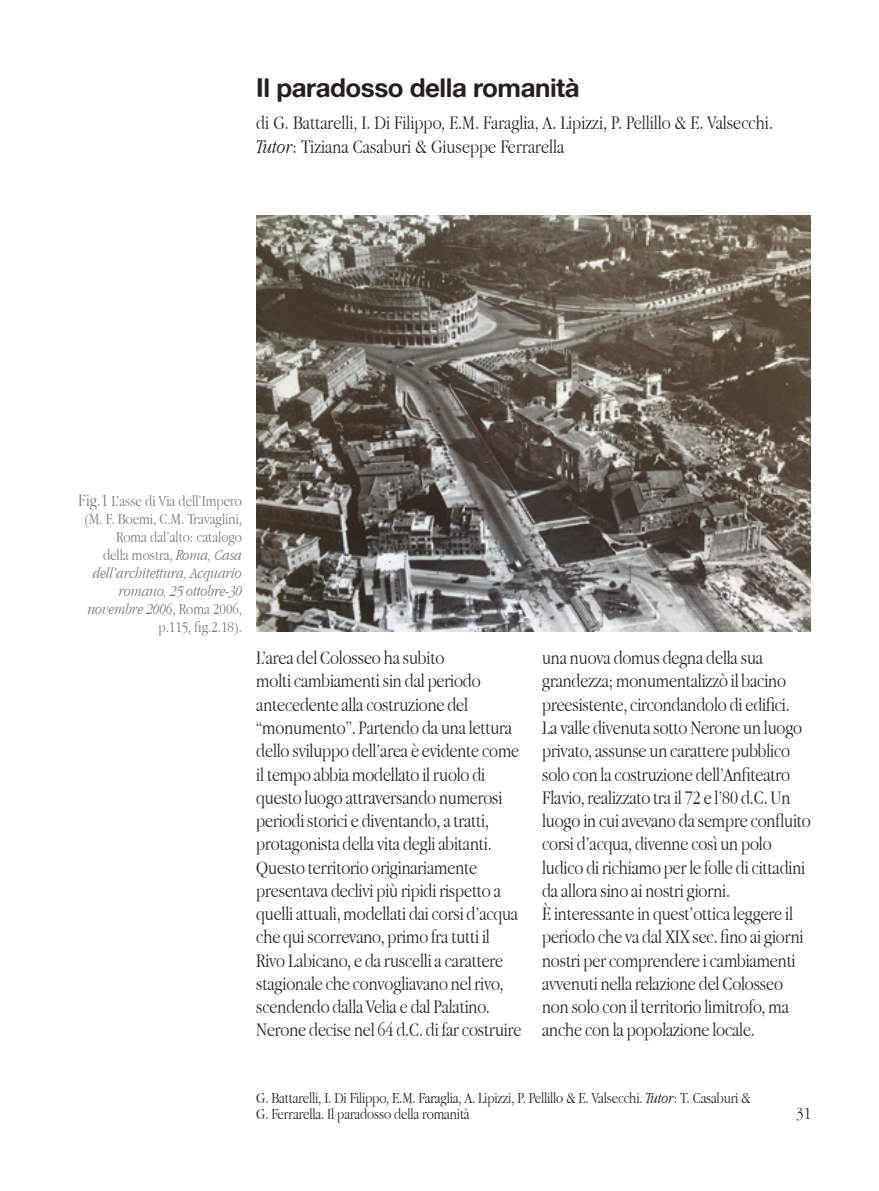
<style>
.page{position:relative;width:879px;height:1191px;background:#fff}
.page>*{position:absolute;margin:0;border:0;box-sizing:border-box;transform-origin:0 0}
.t1{font:26px "Alte Haas Grotesk Bold";letter-spacing:-.02em;color:#231f20}
.t2{font:300 20px/23.2px "Apple Garamond";letter-spacing:-.01em;color:#231f20}
.t3{font:300 18px "Apple Garamond";color:#231f20}
.t4{font:300 16px/18px "Apple Garamond";color:#76787b;text-align:right}
.t5{font:300 16px/16px "Apple Garamond";letter-spacing:-.01em;color:#231f20}
.s1{font-style:italic}
.s2{font-size:18px}
</style>
<div class="page">
<img style="left:256px;top:216px;width:555px;height:415px">
<h1 class="t1" style="left:256px;top:72px;width:325px">Il paradosso della romanità</h1>
<p class="t2" style="left:256px;top:111px;width:518px;line-height:24px">di G. Battarelli, I. Di Filippo, E.M. Faraglia, A. Lipizzi, P. Pellillo &amp; E. Valsecchi.<br><span class="s1">Tutor</span>: Tiziana Casaburi &amp; Giuseppe Ferrarella</p>
<p class="t4" style="left:79px;top:491px;width:165px"><span class="s2">Fig.1</span> L’asse di Via dell’Impero (M. F. Boemi, C.M. Travaglini,<br>Roma dal’alto: catalogo<br>della mostra, <span class="s1">Roma, Casa dell’architettura, Acquario romano, 25 ottobre-30 novembre 2006</span>, Roma 2006, p.115, fig.2.18).</p>
<p class="t2" style="left:256px;top:646px;width:267px">L’area del Colosseo ha subito<br>molti cambiamenti sin dal periodo antecedente alla costruzione del “monumento”. Partendo da una lettura dello sviluppo dell’area è evidente come il tempo abbia modellato il ruolo di questo luogo attraversando numerosi periodi storici e diventando, a tratti, protagonista della vita degli abitanti.<br>Questo territorio originariamente presentava declivi più ripidi rispetto a quelli attuali, modellati dai corsi d’acqua che qui scorrevano, primo fra tutti il Rivo Labicano, e da ruscelli a carattere stagionale che convogliavano nel rivo, scendendo dalla Velia e dal Palatino.<br>Nerone decise nel 64 d.C. di far costruire</p>
<p class="t2" style="left:542px;top:646px;width:270px">una nuova domus degna della sua grandezza; monumentalizzò il bacino preesistente, circondandolo di edifici.<br>La valle divenuta sotto Nerone un luogo privato, assunse un carattere pubblico solo con la costruzione dell’Anfiteatro Flavio, realizzato tra il 72 e l’80 d.C. Un luogo in cui avevano da sempre confluito corsi d’acqua, divenne così un polo ludico di richiamo per le folle di cittadini da allora sino ai nostri giorni.<br>È interessante in quest’ottica leggere il periodo che va dal XIX sec. fino ai giorni nostri per comprendere i cambiamenti avvenuti nella relazione del Colosseo non solo con il territorio limitrofo, ma anche con la popolazione locale.</p>
<p class="t5" style="left:256px;top:1089px;width:496px">G. Battarelli, I. Di Filippo, E.M. Faraglia, A. Lipizzi, P. Pellillo &amp; E. Valsecchi. <span class="s1">Tutor</span>: T. Casaburi &amp;<br>G. Ferrarella. Il paradosso della romanità</p>
<p class="t3" style="left:796px;top:1102px;width:16px">31</p>
</div>
